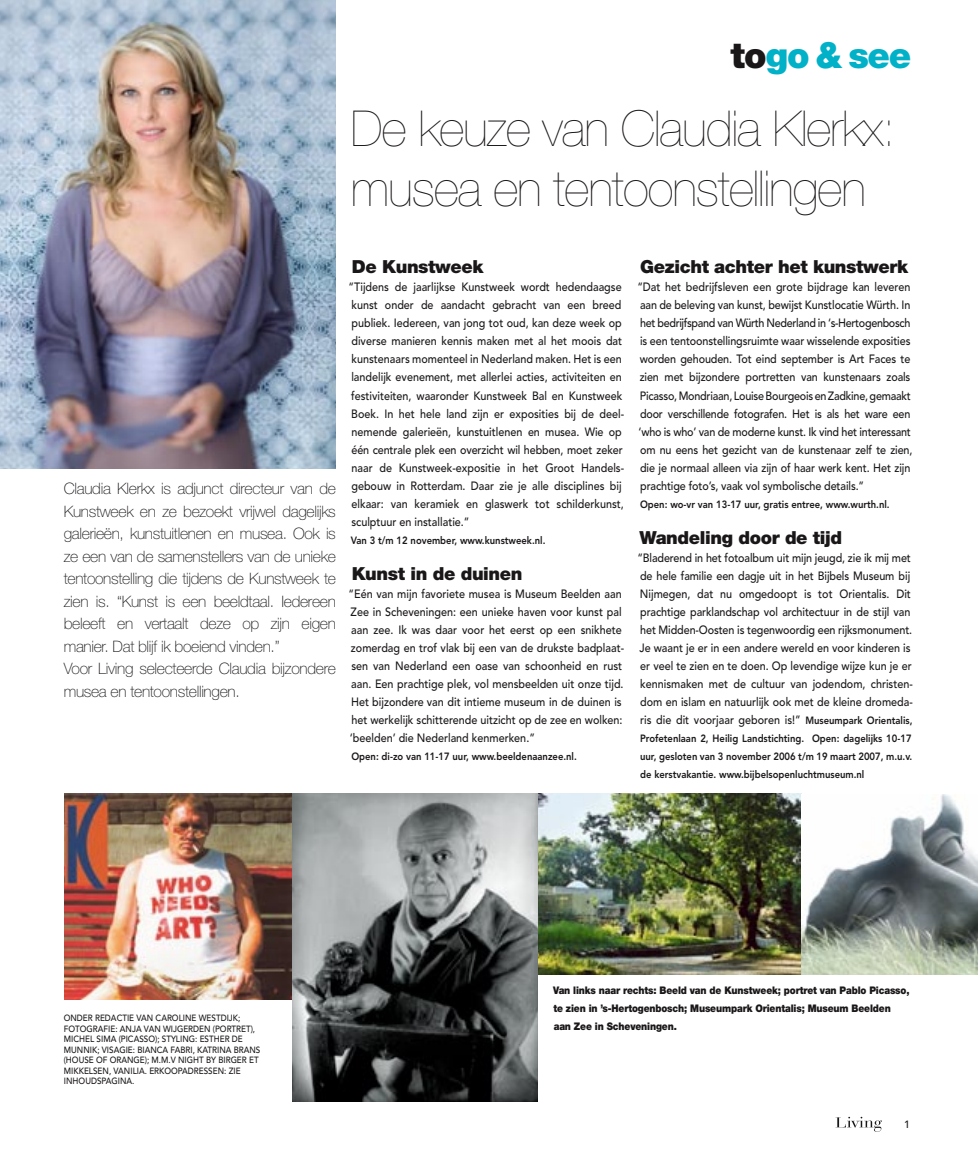
<style>
.page{position:relative;width:978px;height:1170px;background:#fff}
.page>*{position:absolute;margin:0;border:0;box-sizing:border-box;transform-origin:0 0}
._02_Kop{font:200 49.5px "Helvetica Neue LT Std";letter-spacing:-.02em;color:#1a1719}
.t1{font:900 35.85px "Helvetica Neue LT Std";letter-spacing:-.035em;color:#00b1c8}
._10_Tussenkop{font:900 18px "Helvetica Neue LT Std";letter-spacing:-.02em;color:#1a1719}
.Basis_08_ToGo_See_Intro{font:100 15.75px/22.5px "Helvetica Neue LT Std";letter-spacing:-.02em;color:#1a1719;text-align:justify}
._07_Platte_tekst{font:500 12px/18px "Avenir LT Std";color:#1a1719;scale:.9 1}
._07_Platte_tekst-2{font:800 10.5px/18px "Avenir LT Std";color:#1a1719;text-align:justify;scale:.9 1}
._12_Kadertekst{font:900 10.5px/18px "Helvetica Neue LT Std";letter-spacing:-.015em;color:#1a1719;scale:.9 1}
._24_Produktinfo{font:800 10.5px "Avenir LT Std";color:#1a1719;scale:.9 1}
.t2{font:500 10.5px "Avenir LT Std";color:#1a1719}
._15_Bijschrift{font:500 9px/10.5px "Avenir LT Std";color:#1a1719;scale:.9 1}
.s1{color:#1a1719}
.s2{font-weight:800;font-size:10.5px}
</style>
<div class="page">
<img style="left:538px;top:793px;width:440px;height:181px">
<img style="left:64px;top:793px;width:228px;height:206px">
<img style="left:292px;top:793px;width:246px;height:308px">
<img style="left:0;top:0;width:336px;height:468px">
<svg style="left:836px;top:1116px;width:46px;height:15px"></svg>
<p class="t1" style="left:731px;top:34px;width:182px"><span class="s1">to</span>go &amp; see</p>
<p class="_02_Kop" style="left:351px;top:100px;width:547px">De keuze van Claudia Klerkx:</p>
<p class="_02_Kop" style="left:351px;top:160px;width:517px">musea en tentoonstellingen</p>
<p class="Basis_08_ToGo_See_Intro" style="left:64px;top:477px;width:274px">Claudia Klerkx is adjunct directeur van de Kunstweek en ze bezoekt vrijwel dagelijks galerieën, kunstuitlenen en musea. Ook is ze een van de samenstellers van de unieke tentoonstelling die tijdens de Kunstweek te zien is. “Kunst is een beeldtaal. Iedereen beleeft en vertaalt deze op zijn eigen manier. Dat blijf ik boeiend vinden.”</p>
<p class="Basis_08_ToGo_See_Intro" style="left:64px;top:657px;width:274px">Voor Living selecteerde Claudia bijzondere musea en tentoonstellingen.</p>
<p class="_10_Tussenkop" style="left:352px;top:256px;width:133px">De Kunstweek</p>
<p class="_07_Platte_tekst" style="left:349px;top:278px;width:308px">“Tijdens de jaarlijkse Kunstweek wordt hedendaagse kunst onder de aandacht gebracht van een breed publiek. Iedereen, van jong tot oud, kan deze week op diverse manieren kennis maken met al het moois dat kunstenaars momenteel in Nederland maken. Het is een landelijk evenement, met allerlei acties, activiteiten en festiviteiten, waaronder Kunstweek Bal en Kunstweek Boek. In het hele land zijn er exposities bij de deel&shy;nemende galerieën, kunstuitlenen en musea. Wie op één centrale plek een overzicht wil hebben, moet zeker naar de Kunstweek-expositie in het Groot Handels&shy;gebouw in Rotterdam. Daar zie je alle disciplines bij elkaar: van keramiek en glaswerk tot schilderkunst, sculptuur en installatie.”</p>
<p class="_24_Produktinfo" style="left:351px;top:533px;width:218px">Van 3 t/m 12 november, www.kunstweek.nl.</p>
<p class="_10_Tussenkop" style="left:352px;top:562px;width:172px">Kunst in de duinen</p>
<p class="_07_Platte_tekst" style="left:349px;top:584px;width:308px">“Eén van mijn favoriete musea is Museum Beelden aan Zee in Scheveningen: een unieke haven voor kunst pal aan zee. Ik was daar voor het eerst op een snikhete zomerdag en trof vlak bij een van de drukste badplaat&shy;sen van Nederland een oase van schoonheid en rust aan. Een prachtige plek, vol mensbeelden uit onze tijd.<br>Het bijzondere van dit intieme museum in de duinen is het werkelijk schitterende uitzicht op de zee en wolken: ‘beelden’ die Nederland kenmerken.”</p>
<p class="_24_Produktinfo" style="left:351px;top:749px;width:252px">Open: di-zo van 11-17 uur, www.beeldenaanzee.nl.</p>
<p class="_10_Tussenkop" style="left:640px;top:256px;width:269px">Gezicht achter het kunstwerk</p>
<p class="_07_Platte_tekst" style="left:637px;top:278px;width:307px">“Dat het bedrijfsleven een grote bijdrage kan leveren aan de beleving van kunst, bewijst Kunstlocatie Würth. In het bedrijfspand van Würth Nederland in ‘s-Hertogenbosch is een tentoonstellingsruimte waar wisselende exposities worden gehouden. Tot eind september is Art Faces te zien met bijzondere portretten van kunstenaars zoals Picasso, Mondriaan, Louise Bourgeois en Zadkine, gemaakt door verschillende fotografen. Het is als het ware een ‘who is who’ van de moderne kunst. Ik vind het interessant om nu eens het gezicht van de kunstenaar zelf te zien, die je normaal alleen via zijn of haar werk kent. Het zijn prachtige foto’s, vaak vol symbolische details.”</p>
<p class="_24_Produktinfo" style="left:640px;top:497px;width:279px">Open: wo-vr van 13-17 uur, gratis entree, www.wurth.nl.</p>
<p class="_10_Tussenkop" style="left:639px;top:526px;width:204px">Wandeling door de tijd</p>
<p class="_07_Platte_tekst" style="left:637px;top:548px;width:308px">“Bladerend in het fotoalbum uit mijn jeugd, zie ik mij met de hele familie een dagje uit in het Bijbels Museum bij Nijmegen, dat nu omgedoopt is tot Orientalis. Dit prachtige parklandschap vol architectuur in de stijl van het Midden-Oosten is tegenwoordig een rijksmonument.<br>Je waant je er in een andere wereld en voor kinderen is er veel te zien en te doen. Op levendige wijze kun je er kennismaken met de cultuur van jodendom, christen&shy;dom en islam en natuurlijk ook met de kleine dromeda&shy;ris die dit voorjaar geboren is!” <span class="s2">Museumpark Orientalis,</span></p>
<p class="_07_Platte_tekst-2" style="left:640px;top:729px;width:304px">Profetenlaan 2, Heilig Landstichting. Open: dagelijks 10-17 uur, gesloten van 3 november 2006 t/m 19 maart 2007, m.u.v. de kerstvakantie. www.bijbelsopenluchtmuseum.nl</p>
<p class="_15_Bijschrift" style="left:64px;top:1012px;width:220px">ONDER REDACTIE VAN CAROLINE WESTDIJK; FOTOGRAFIE: ANJA VAN WIJGERDEN (PORTRET), MICHEL SIMA (PICASSO); STYLING: ESTHER DE MUNNIK; VISAGIE: BIANCA FABRI, KATRINA BRANS (HOUSE OF ORANGE); M.M.V NIGHT BY BIRGER ET MIKKELSEN, VANILIA. ERKOOPADRESSEN: ZIE INHOUDSPAGINA.</p>
<p class="_12_Kadertekst" style="left:553px;top:980px;width:397px">Van links naar rechts: Beeld van de Kunstweek; portret van Pablo Picasso, te zien in ’s-Hertogenbosch; Museumpark Orientalis; Museum Beelden aan Zee in Scheveningen.</p>
<p class="t2" style="left:904px;top:1117px;width:7px">1</p>
</div>
